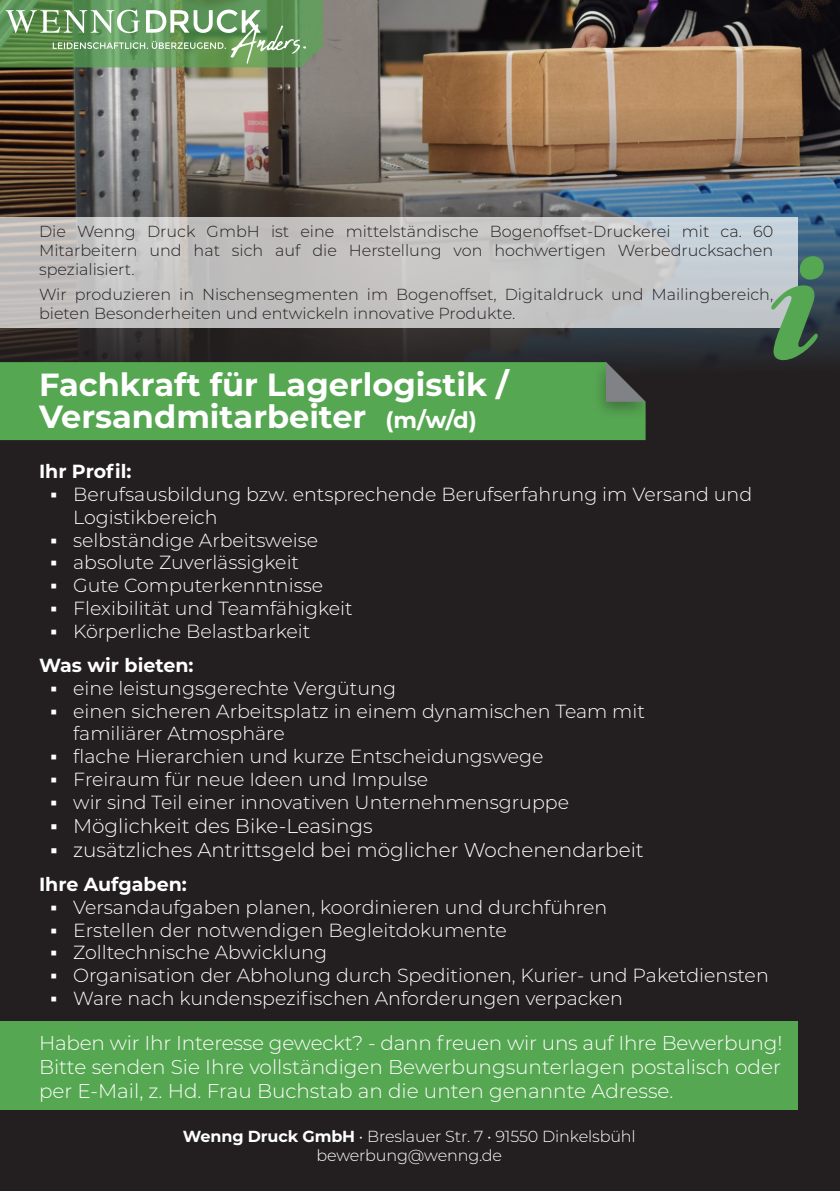
<style>
.page{position:relative;width:840px;height:1191px;background:#fff}
.page>*{position:absolute;margin:0;border:0;box-sizing:border-box;transform-origin:0 0}
.t1{font:700 32px/32px "Montserrat";color:#fff}
.t2{font:300 20px/24px "Montserrat";color:#fff;text-align:justify}
.t3{font:300 19px/22.8px "Montserrat";color:#fff}
.t4{font:700 19px "Montserrat";color:#fff}
.t5{font:300 16px/19.2px "Montserrat";color:#231f20;text-align:justify}
.t6{font:300 16px/19.2px "Montserrat";letter-spacing:-.01em;color:#fff;text-align:center}
.s1{font-size:22.6px}
.s2{font-family:"Arimo";font-weight:400}
.s3{font-weight:700}
</style>
<div class="page">
<div style="left:0;top:0;width:839px;height:1191px;background:#231f20"></div>
<img style="left:0;top:0;width:839px;height:109px">
<img style="left:0;top:109px;width:839px;height:332px">
<svg style="left:0;top:217px;width:797px;height:110px;background:#c4c4c5"></svg>
<svg style="left:770px;top:256px;width:53px;height:104px;background:#678f6f"></svg>
<div style="left:0;top:1021px;width:797px;height:89px;background:#56a752"></div>
<div style="left:0;top:362px;width:645px;height:78px;background:#56a752"></div>
<div style="left:592px;top:357px;width:63px;height:63px;background:#231f20;opacity:.4"></div>
<svg style="left:605px;top:362px;width:40px;height:40px"></svg>
<svg style="left:0;top:0;width:322px;height:67px;background:#73a16b"></svg>
<p class="t5" style="left:39px;top:221px;width:735px">Die Wenng Druck GmbH ist eine mittelständische Bogenoffset-Druckerei mit ca. 60<br>Mitarbeitern und hat sich auf die Herstellung von hochwertigen Werbedrucksachen spezialisiert.</p>
<p class="t5" style="left:39px;top:284px;width:735px">Wir produzieren in Nischensegmenten im Bogenoffset, Digitaldruck und Mailingbereich, bieten Besonderheiten und entwickeln innovative Produkte.</p>
<h1 class="t1" style="left:39px;top:367px;width:471px">Fachkraft für Lagerlogistik /<br>Versandmitarbeiter <span class="s1">(m/w/d)</span></h1>
<p class="t4" style="left:39px;top:458px;width:94px">Ihr Profil:</p>
<p class="t3" style="left:73px;top:482px;width:680px;text-indent:-23px"><span class="s2">▪</span> Berufsausbildung bzw. entsprechende Berufserfahrung im Versand und<br>Logistikbereich</p>
<p class="t3" style="left:50px;top:528px;width:269px"><span class="s2">▪</span> selbständige Arbeitsweise</p>
<p class="t3" style="left:50px;top:550px;width:250px"><span class="s2">▪</span> absolute Zuverlässigkeit</p>
<p class="t3" style="left:50px;top:573px;width:274px"><span class="s2">▪</span> Gute Computerkenntnisse</p>
<p class="t3" style="left:50px;top:596px;width:303px"><span class="s2">▪</span> Flexibilität und Teamfähigkeit</p>
<p class="t3" style="left:39px;top:613px;width:272px;line-height:34.2px;text-indent:11px"><span class="s2">▪</span> Körperliche Belastbarkeit<br><span class="s3">Was wir bieten:</span></p>
<p class="t3" style="left:50px;top:676px;width:347px"><span class="s2">▪</span> eine leistungsgerechte Vergütung</p>
<p class="t3" style="left:73px;top:699px;width:573px;text-indent:-23px"><span class="s2">▪</span> einen sicheren Arbeitsplatz in einem dynamischen Team mit familiärer Atmosphäre</p>
<p class="t3" style="left:50px;top:744px;width:494px"><span class="s2">▪</span> flache Hierarchien und kurze Entscheidungswege</p>
<p class="t3" style="left:50px;top:767px;width:379px"><span class="s2">▪</span> Freiraum für neue Ideen und Impulse</p>
<p class="t3" style="left:51px;top:790px;width:519px"><span class="s2">▪</span> wir sind Teil einer innovativen Unternehmensgruppe</p>
<p class="t2" style="left:50px;top:813px;width:324px"><span class="s2">▪</span> Möglichkeit des Bike-Leasings</p>
<p class="t2" style="left:50px;top:837px;width:594px"><span class="s2">▪</span> zusätzliches Antrittsgeld bei möglicher Wochenendarbeit</p>
<p class="t4" style="left:39px;top:870px;width:149px">Ihre Aufgaben:</p>
<p class="t3" style="left:50px;top:895px;width:558px"><span class="s2">▪</span> Versandaufgaben planen, koordinieren und durchführen</p>
<p class="t3" style="left:50px;top:917px;width:458px"><span class="s2">▪</span> Erstellen der notwendigen Begleitdokumente</p>
<p class="t3" style="left:50px;top:940px;width:278px"><span class="s2">▪</span> Zolltechnische Abwicklung</p>
<p class="t3" style="left:50px;top:963px;width:719px"><span class="s2">▪</span> Organisation der Abholung durch Speditionen, Kurier- und Paketdiensten</p>
<p class="t3" style="left:50px;top:986px;width:574px"><span class="s2">▪</span> Ware nach kundenspezifischen Anforderungen verpacken</p>
<p class="t2" style="left:39px;top:1030px;width:744px">Haben wir Ihr Interesse geweckt? - dann freuen wir uns auf Ihre Bewerbung!<br>Bitte senden Sie Ihre vollständigen Bewerbungsunterlagen postalisch oder per E-Mail, z. Hd. Frau Buchstab an die unten genannte Adresse.</p>
<p class="t6" style="left:183px;top:1126px;width:454px"><span class="s3">Wenng Druck GmbH</span> • Breslauer Str. 7 • 91550 Dinkelsbühl bewerbung@wenng.de</p>
</div>
